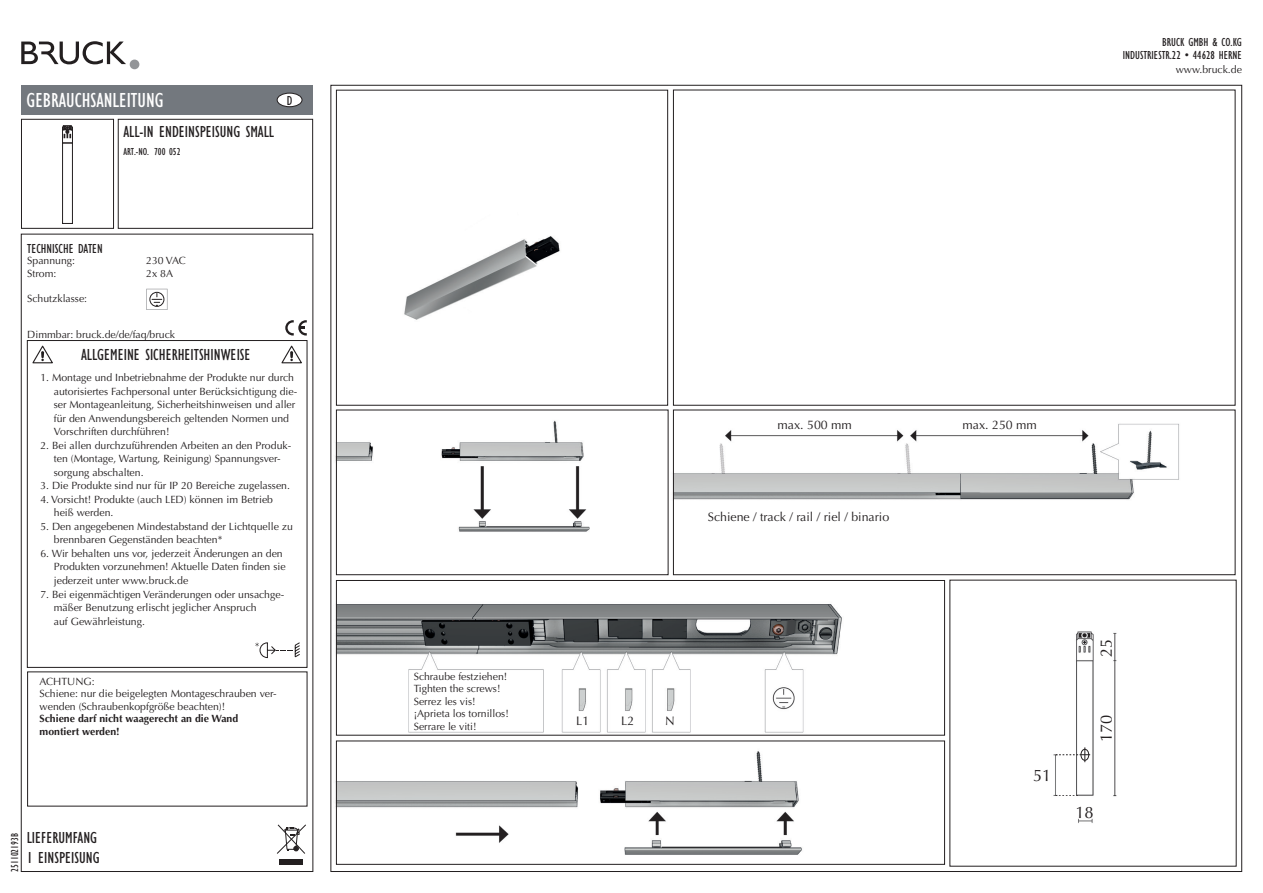
<style>
.page{position:relative;width:1263px;height:893px;background:#fff}
.page>*{position:absolute;margin:0;border:0;box-sizing:border-box;transform-origin:0 0}
.t1{font:condensed 21px "Gill Sans";color:#fff}
.t2{font:condensed 16.5px/19.8px "Gill Sans";color:#231f20}
.t3{font:16.5px "Optima LT";color:#231f20}
.t4{font:condensed 13.5px "Gill Sans";color:#231f20}
.t5{font:12.45px "Optima LT";color:#231f20}
.t6{font:condensed 12px/13.5px "Gill Sans";color:#231f20;text-align:right}
.t7{font:10.5px/13.5px "Optima LT";color:#231f20}
.t8{font:700 10.5px/12.6px "Optima LT";color:#231f20}
.t9{font:condensed 10.5px "Gill Sans";color:#231f20}
</style>
<div class="page">
<img style="left:20px;top:59px;width:1223px;height:813px">
<svg style="left:255px;top:642px;width:45px;height:16px"></svg>
<div style="left:21px;top:85px;width:292px;height:30px;background:#73787e"></div>
<div style="left:21px;top:119px;width:93px;height:110px;border:1px solid #231f20"></div>
<div style="left:118px;top:119px;width:195px;height:110px;border:1px solid #231f20"></div>
<svg style="left:21px;top:41px;width:105px;height:23px"></svg>
<div style="left:130px;top:60px;width:9px;height:9px;background:#939598;border-radius:50%"></div>
<div style="left:27px;top:340px;width:280px;height:328px;border:1px solid #231f20"></div>
<div style="left:277px;top:93px;width:25px;height:14px;background:#fff;border-radius:50%"></div>
<div style="left:277px;top:93px;width:25px;height:14px;border:1px solid #231f20;border-radius:50%"></div>
<svg style="left:276px;top:824px;width:31px;height:44px"></svg>
<svg style="left:280px;top:344px;width:23px;height:20px"></svg>
<svg style="left:31px;top:344px;width:23px;height:20px"></svg>
<svg style="left:285px;top:320px;width:22px;height:16px"></svg>
<div style="left:336px;top:90px;width:332px;height:315px;border:1px solid #231f20"></div>
<div style="left:336px;top:580px;width:609px;height:155px;border:1px solid #231f20"></div>
<div style="left:673px;top:410px;width:562px;height:165px;border:1px solid #231f20"></div>
<div style="left:336px;top:410px;width:332px;height:165px;border:1px solid #231f20"></div>
<svg style="left:1055px;top:795px;width:23px;height:1px"></svg>
<svg style="left:1056px;top:747px;width:34px;height:15px"></svg>
<svg style="left:146px;top:289px;width:22px;height:21px"></svg>
<div style="left:62px;top:143px;width:11px;height:81px;border:1px solid #231f20"></div>
<div style="left:63px;top:125px;width:9px;height:5px;border:1px solid #231f20"></div>
<svg style="left:62px;top:126px;width:11px;height:17px"></svg>
<h1 class="t1" style="left:27px;top:89px;width:138px">GEBRAUCHSANLEITUNG</h1>
<h2 class="t2" style="left:123px;top:122px;width:152px">ALL-IN ENDEINSPEISUNG SMALL</h2>
<p class="t9" style="left:123px;top:146px;width:59px">ART.-NO. 700 052</p>
<p class="t4" style="left:287px;top:93px;width:7px">D</p>
<p class="t4" style="left:27px;top:241px;width:77px">TECHNISCHE DATEN</p>
<p class="t7" style="left:27px;top:255px;width:49px;line-height:12.6px">Spannung:<br>Strom:</p>
<p class="t7" style="left:27px;top:292px;width:61px">Schutzklasse:</p>
<p class="t7" style="left:146px;top:255px;width:41px;line-height:12.6px">230 VAC<br>2x 8A</p>
<p class="t7" style="left:27px;top:328px;width:149px">Dimmbar: bruck.de/de/faq/bruck</p>
<h2 class="t2" style="left:81px;top:345px;width:171px">ALLGEMEINE SICHERHEITSHINWEISE</h2>
<p class="t7" style="left:54px;top:371px;width:245px;text-indent:-14px">1. Montage und Inbetriebnahme der Produkte nur durch autorisiertes Fachpersonal unter Berücksichtigung die&shy;ser Montageanleitung, Sicherheitshinweisen und aller für den Anwendungsbereich geltenden Normen und Vorschriften durchführen!</p>
<p class="t7" style="left:54px;top:439px;width:239px;text-indent:-14px">2. Bei allen durchzuführenden Arbeiten an den Produk&shy;ten (Montage, Wartung, Reinigung) Spannungsver&shy;sorgung abschalten.</p>
<p class="t7" style="left:40px;top:479px;width:251px">3. Die Produkte sind nur für IP 20 Bereiche zugelassen.</p>
<p class="t7" style="left:54px;top:493px;width:221px;text-indent:-14px">4. Vorsicht! Produkte (auch LED) können im Betrieb heiß werden.</p>
<p class="t7" style="left:54px;top:520px;width:241px;text-indent:-14px">5. Den angegebenen Mindestabstand der Lichtquelle zu brennbaren Gegenständen beachten*</p>
<p class="t7" style="left:54px;top:547px;width:233px;text-indent:-14px">6. Wir behalten uns vor, jederzeit Änderungen an den<br>Produkten vorzunehmen! Aktuelle Daten finden sie jederzeit unter www.bruck.de</p>
<p class="t7" style="left:54px;top:587px;width:232px;text-indent:-14px">7. Bei eigenmächtigen Veränderungen oder unsachge&shy;mäßer Benutzung erlischt jeglicher Anspruch<br>auf Gewährleistung.</p>
<p class="t7" style="left:40px;top:675px;width:238px;line-height:12.6px">ACHTUNG:<br>Schiene: nur die beigelegten Montageschrauben ver&shy;wenden (Schraubenkopfgröße beachten)!</p>
<p class="t8" style="left:40px;top:713px;width:200px">Schiene darf nicht waagerecht an die Wand montiert werden!</p>
<p class="t9" style="left:9px;top:872px;width:40px;rotate:-90deg">251102193B</p>
<h2 class="t2" style="left:27px;top:828px;width:74px">LIEFERUMFANG<br>1 EINSPEISUNG</h2>
<p class="t6" style="left:1123px;top:36px;width:121px">BRUCK GMBH &amp; CO.KG<br>INDUSTRIESTR.22 • 44628 HERNE</p>
<p class="t7" style="left:1176px;top:63px;width:68px">www.bruck.de</p>
<p class="t7" style="left:414px;top:670px;width:97px;line-height:12.6px">Schraube festziehen!<br>Tighten the screws!<br>Serrez les vis! ¡Aprieta los tornillos!<br>Serrare le viti!</p>
<p class="t5" style="left:777px;top:418px;width:76px">max. 500 mm</p>
<p class="t5" style="left:962px;top:418px;width:76px">max. 250 mm</p>
<p class="t5" style="left:708px;top:510px;width:183px">Schiene / track / rail / riel / binario</p>
<p class="t5" style="left:576px;top:714px;width:15px">L1</p>
<p class="t5" style="left:621px;top:714px;width:15px">L2</p>
<p class="t5" style="left:665px;top:714px;width:11px">N</p>
<h2 class="t3" style="left:1033px;top:766px;width:20px">51</h2>
<h2 class="t3" style="left:1097px;top:657px;width:20px;rotate:-90deg">25</h2>
<h2 class="t3" style="left:1097px;top:742px;width:29px;rotate:-90deg">170</h2>
<h2 class="t3" style="left:1075px;top:803px;width:20px">18</h2>
</div>
